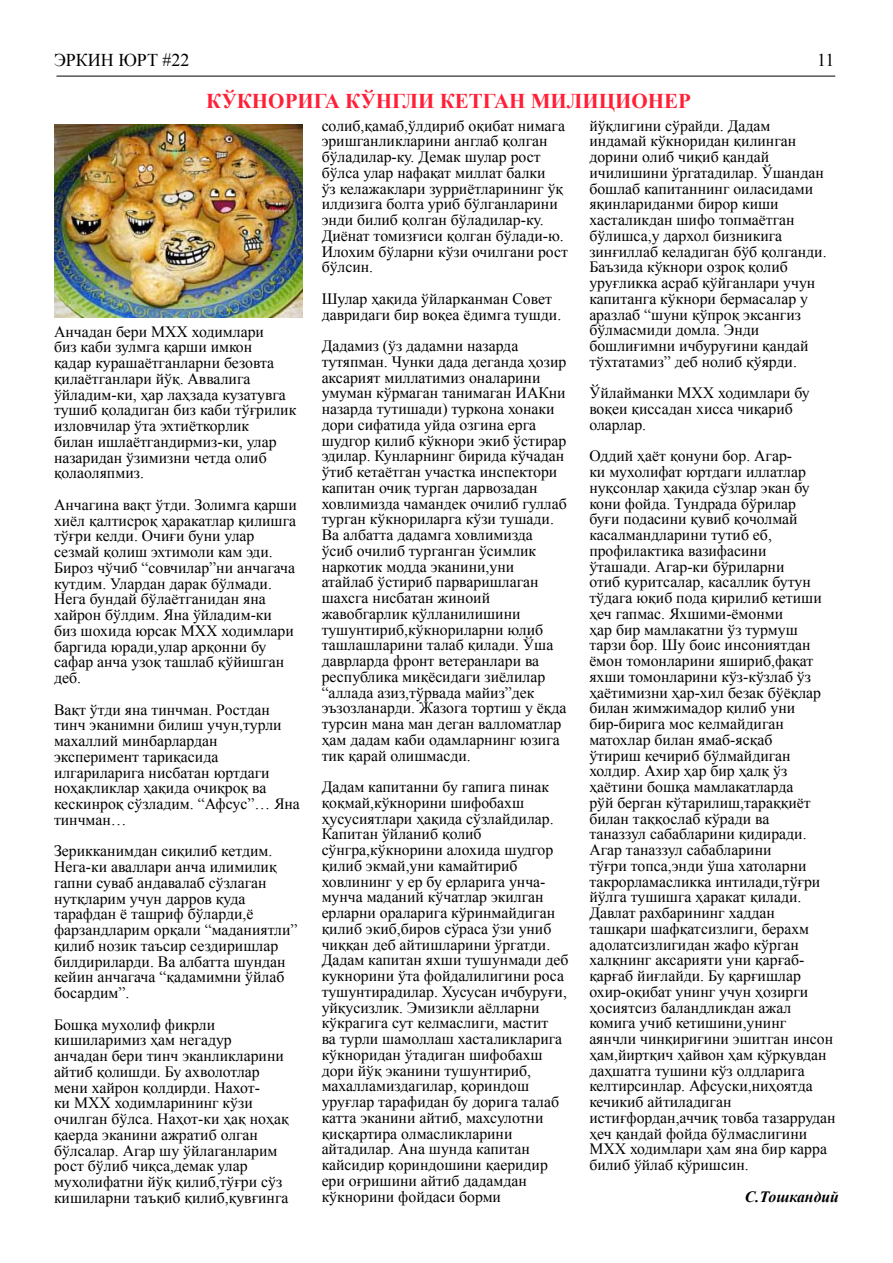
<style>
.page{position:relative;width:893px;height:1263px;background:#fff}
.page>*{position:absolute;margin:0;border:0;box-sizing:border-box;transform-origin:0 0}
.t1{font:700 21px "Times New Roman";color:#ff2038}
.t2{font:18px "Times New Roman";color:#000}
.t3{font:15.75px/15.8px "Times New Roman";color:#000}
.t4{font:italic 700 15.75px "Times New Roman";color:#000}
</style>
<div class="page">
<hr style="left:56px;top:76px;width:779px;height:1px;background:#000">
<img style="left:54px;top:124px;width:249px;height:194px">
<p class="t2" style="left:54px;top:48px;width:137px">ЭРКИН ЮРТ #22</p>
<p class="t2" style="left:817px;top:48px;width:19px">11</p>
<h1 class="t1" style="left:206px;top:86px;width:486px">Кўкнорига кўнгли кетган милиционер</h1>
<p class="t3" style="left:54px;top:323px;width:244px">Aнчадан бери МХХ ходимлари<br>биз каби зулмга қарши имкон<br>қадар курашаётганларни безовта қилаётганлари йўқ. Аввалига ўйладим-ки, ҳар лаҳзада кузатувга тушиб қоладиган биз каби тўғрилик изловчилар ўта эхтиёткорлик<br>билан ишлаётгандирмиз-ки, улар назаридан ўзимизни четда олиб қолaоляпмиз.</p>
<p class="t3" style="left:54px;top:496px;width:244px">Анчагина вақт ўтди. Золимга қарши хиёл қалтисроқ ҳаракатлар қилишга тўғри келди. Очиғи буни улар сезмай қолиш эхтимоли кам эди.<br>Бироз чўчиб “совчилар”ни анчагача кутдим. Улардан дарак бўлмади.<br>Нега бундай бўлаётганидан яна хайрон бўлдим. Яна ўйладим-ки биз шохида юрсак МХХ ходимлари баргида юради,улар арқонни бу сафар анча узоқ ташлаб қўйишган деб.</p>
<p class="t3" style="left:54px;top:701px;width:247px">Вақт ўтди яна тинчман. Ростдан тинч эканимни билиш учун,турли махаллий минбарлардан эксперимент тариқасида илгариларига нисбатан юртдаги ноҳақликлар ҳақида очиқроқ ва кескинроқ сўзладим. “Афсус”… Яна тинчман…</p>
<p class="t3" style="left:54px;top:843px;width:245px">Зерикканимдан сиқилиб кетдим.<br>Нега-ки аваллари анча илимилиқ гапни суваб андавалаб сўзлаган нутқларим учун дарров қуда тарафдан ё ташриф бўларди,ё фарзандларим орқали “маданиятли” қилиб нозик таъсир сездиришлар билдириларди. Ва албатта шундан кейин анчагача “қадамимни ўйлаб босардим”.</p>
<p class="t3" style="left:54px;top:1016px;width:236px">Бошқа мухолиф фикрли кишиларимиз ҳам негадур анчадан бери тинч эканликларини айтиб қолишди. Бу ахволотлар мени хайрон қолдирди. Нахот-<br>ки МХХ ходимларининг кўзи очилган бўлса. Наҳот-ки ҳақ ноҳақ қаерда эканини ажратиб олган бўлсалар. Агар шу ўйлаганларим рост бўлиб чиқса,демак улар мухолифатни йўқ қилиб,тўғри сўз кишиларни таъқиб қилиб,қувғинга</p>
<p class="t3" style="left:322px;top:117px;width:248px">солиб,қамаб,ўлдириб оқибат нимага эришганликларини англаб қолган бўладилар-ку. Демак шулар рост бўлса улар нафақат миллат балки<br>ўз келажаклари зурриётларининг ўқ илдизига болта уриб бўлганларини энди билиб қолган бўладилар-ку.<br>Диёнат томизғиси қолган бўлади-ю.<br>Илохим бўларни кўзи очилгани рост бўлсин.</p>
<p class="t3" style="left:322px;top:290px;width:241px">Шулар ҳақида ўйларканман Совет давридаги бир воқеа ёдимга тушди.</p>
<p class="t3" style="left:322px;top:338px;width:247px">Дадамиз (ўз дадамни назарда тутяпман. Чунки дада деганда ҳозир аксарият миллатимиз оналарини умуман кўрмаган танимаган ИАКни назарда тутишади) туркона хонаки дори сифатида уйда озгина ерга шудгор қилиб кўкнори экиб ўстирар эдилар. Кунларнинг бирида кўчадан ўтиб кетаётган участка инспектори капитан очиқ турган дарвозадан ховлимизда чамандек очилиб гуллаб турган кўкнориларга кўзи тушади.<br>Ва албатта дадамга ховлимизда ўсиб очилиб турганган ўсимлик наркотик модда эканини,уни атайлаб ўстириб парваришлаган шахсга нисбатан жиноий жавобгарлик қўлланилишини тушунтириб,кўкнориларни юлиб ташлашларини талаб қилади. Ўша даврларда фронт ветеранлари ва республика миқёсидаги зиёлилар “аллада азиз,тўрвада майиз”дек эъзозланарди. Жaзога тортиш у ёқда турсин мана ман деган валломатлар ҳам дадам каби одамларнинг юзига тик қарай олишмасди.</p>
<p class="t3" style="left:322px;top:779px;width:248px">Дадам капитанни бу гапига пинак қоқмай,кўкнорини шифобахш ҳусусиятлари ҳақида сўзлайдилар.<br>Капитан ўйланиб қолиб сўнгра,кўкнорини алохида шудгор қилиб экмай,уни камайтириб ховлининг у ер бу ерларига унча&shy;мунча маданий кўчатлар экилган ерларни ораларига кўринмайдиган қилиб экиб,биров сўраса ўзи униб чиққан деб айтишларини ўргатди.<br>Дадам капитан яхши тушунмади деб кукнорини ўта фойдалилигини роса тушунтирадилар. Хусусан ичбуруғи, уйқусизлик. Эмизикли аёлларни кўкрагига сут келмаслиги, мастит<br>ва турли шамоллаш хасталикларига кўкноридан ўтадиган шифобахш дори йўқ эканини тушунтириб, махалламиздагилар, қориндош уруғлар тарафидан бу дорига талаб катта эканини айтиб, махсулотни қисқартира олмасликларини айтадилар. Ана шунда капитан кайсидир қориндошини қаеридир ери оғришини айтиб дадамдан кўкнорини фойдаси борми</p>
<p class="t3" style="left:589px;top:117px;width:239px">йўқлигини сўрайди. Дадам индамай кўкноридан қилинган дорини олиб чиқиб қандай ичилишини ўргатадилар. Ўшандан бошлаб капитаннинг оиласидами яқинлариданми бирор киши хасталикдан шифо топмаётган бўлишса,у дархол бизникига зинғиллаб келадиган бўб қолганди.<br>Баъзида кўкнори озроқ қолиб уруғликка асраб қўйганлари учун капитанга кўкнори бермасалар у аразлаб “шуни қўпроқ эксангиз бўлмасмиди домла. Энди бошлиғимни ичбуруғини қандай тўхтатамиз” деб нолиб қўярди.</p>
<p class="t3" style="left:589px;top:385px;width:222px">Ўйлайманки МХХ ходимлари бу воқеи қиссадан хисса чиқариб оларлар.</p>
<p class="t3" style="left:589px;top:448px;width:248px">Оддий ҳаёт қонуни бор. Агар-<br>ки мухолифат юртдаги иллатлар нуқсонлар ҳақида сўзлар экан бу кони фойда. Тундрада бўрилар<br>буғи подасини қувиб қочолмай касалмандларини тутиб еб, профилактика вазифасини<br>ўташади. Агар-ки бўриларни<br>отиб қуритсалар, касаллик бутун тўдага юқиб пода қирилиб кетиши ҳеч гапмас. Яхшими-ёмонми<br>ҳар бир мамлакатни ўз турмуш тарзи бор. Шу боис инсониятдан ёмон томонларини яшириб,фақат яхши томонларини кўз-кўзлаб ўз ҳаётимизни ҳар-хил безак бўёқлар билан жимжимадор қилиб уни бир-бирига мос келмайдиган матохлар билан ямаб-ясқаб<br>ўтириш кечириб бўлмайдиган холдир. Ахир ҳар бир ҳалқ ўз ҳаётини бошқа мамлакатларда<br>рўй берган кўтарилиш,тараққиёт билан таққослаб кўради ва<br>таназзул сабабларини қидиради.<br>Агар таназзул сабабларини<br>тўғри топса,энди ўша хатоларни такрорламасликка интилади,тўғри йўлга тушишга ҳаракат қилади.<br>Давлат рахбарининг хаддан ташқари шафқатсизлиги, берахм адолатсизлигидан жафо кўрган халқнинг аксарияти уни қарғаб&shy;қарғаб йиғлайди. Бу қарғишлар охир-оқибат унинг учун ҳозирги ҳосиятсиз баландликдан ажал комига учиб кетишини,унинг аянчли чинқириғини эшитган инсон ҳам,йиртқич ҳайвон ҳам қўрқувдан даҳшатга тушини кўз олдларига келтирсинлар. Афсуски,ниҳоятда кечикиб айтиладиган истиғфордан,аччиқ товба тазаррудан ҳеч қандай фойда бўлмаслигини<br>МХХ ходимлари ҳам яна бир карра билиб ўйлаб қўришсин.</p>
<p class="t4" style="left:745px;top:1185px;width:96px">С.Тошкандий</p>
</div>
